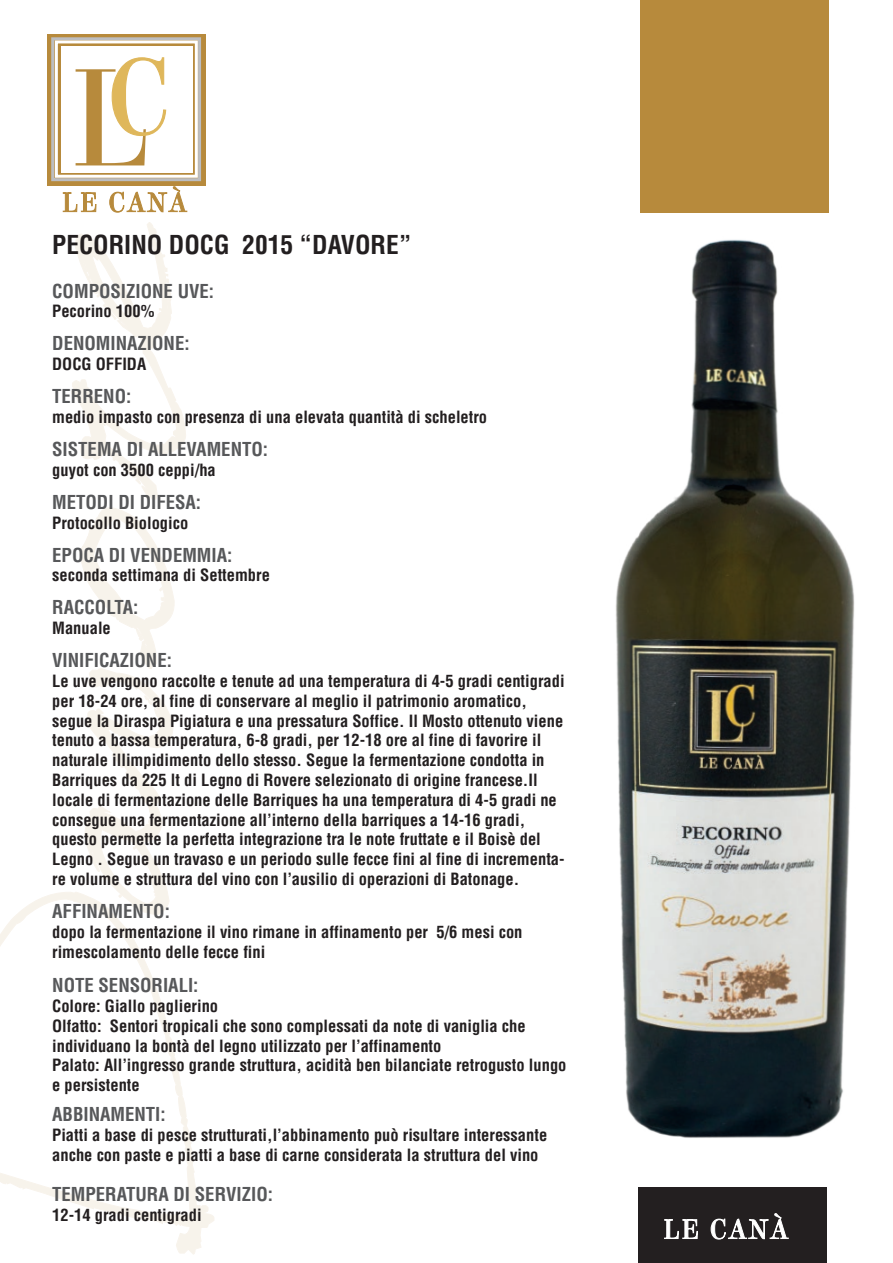
<style>
.page{position:relative;width:893px;height:1263px;background:#fff}
.page>*{position:absolute;margin:0;border:0;box-sizing:border-box;transform-origin:0 0}
.t1{font:700 condensed 25.5px "Helvetica";color:#231f20}
.t2{font:700 condensed 18.75px "Helvetica";color:#57585a}
.t3{font:700 condensed 16.5px/19.8px "Helvetica";color:#231f20}
</style>
<div class="page">
<div style="left:640px;top:0;width:189px;height:212px;background:#b78a3c"></div>
<svg style="left:0;top:892px;width:214px;height:363px"></svg>
<svg style="left:71px;top:222px;width:115px;height:278px"></svg>
<svg style="left:79px;top:507px;width:96px;height:408px"></svg>
<div style="left:47px;top:34px;width:159px;height:151px;background:#b78a3c"></div>
<div style="left:61px;top:46px;width:131px;height:126px;background:#fff"></div>
<svg style="left:76px;top:57px;width:91px;height:108px"></svg>
<svg style="left:63px;top:192px;width:33px;height:20px"></svg>
<svg style="left:109px;top:186px;width:78px;height:27px"></svg>
<div style="left:51px;top:37px;width:150px;height:144px;border:3px solid #bcbdc0"></div>
<div style="left:55px;top:40px;width:143px;height:138px;border:3px solid #fff"></div>
<div style="left:639px;top:1187px;width:188px;height:76px;background:#231f20"></div>
<svg style="left:664px;top:1219px;width:34px;height:20px"></svg>
<svg style="left:711px;top:1213px;width:78px;height:26px"></svg>
<img style="left:615px;top:212px;width:240px;height:995px">
<h1 class="t1" style="left:52px;top:229px;width:361px">PECORINO DOCG 2015 “DAVORE”</h1>
<p class="t2" style="left:52px;top:279px;width:163px">COMPOSIZIONE UVE:</p>
<p class="t3" style="left:52px;top:301px;width:104px">Pecorino 100%</p>
<p class="t2" style="left:52px;top:332px;width:139px">DENOMINAZIONE:</p>
<p class="t3" style="left:52px;top:354px;width:95px">DOCG OFFIDA</p>
<p class="t2" style="left:52px;top:385px;width:81px">TERRENO:</p>
<p class="t3" style="left:52px;top:407px;width:436px">medio impasto con presenza di una elevata quantità di scheletro</p>
<p class="t2" style="left:52px;top:437px;width:217px">SISTEMA DI ALLEVAMENTO:</p>
<p class="t3" style="left:52px;top:460px;width:165px">guyot con 3500 ceppi/ha</p>
<p class="t2" style="left:52px;top:490px;width:150px">METODI DI DIFESA:</p>
<p class="t3" style="left:52px;top:513px;width:138px">Protocollo Biologico</p>
<p class="t2" style="left:52px;top:543px;width:182px">EPOCA DI VENDEMMIA:</p>
<p class="t3" style="left:52px;top:565px;width:219px">seconda settimana di Settembre</p>
<p class="t2" style="left:52px;top:596px;width:88px">RACCOLTA:</p>
<p class="t3" style="left:52px;top:618px;width:60px">Manuale</p>
<p class="t2" style="left:52px;top:649px;width:121px">VINIFICAZIONE:</p>
<p class="t3" style="left:52px;top:671px;width:514px">Le uve vengono raccolte e tenute ad una temperatura di 4-5 gradi centigradi per 18-24 ore, al fine di conservare al meglio il patrimonio aromatico, segue la Diraspa Pigiatura e una pressatura Soffice. Il Mosto ottenuto viene tenuto a bassa temperatura, 6-8 gradi, per 12-18 ore al fine di favorire il naturale illimpidimento dello stesso. Segue la fermentazione condotta in Barriques da 225 lt di Legno di Rovere selezionato di origine francese.Il locale di fermentazione delle Barriques ha una temperatura di 4-5 gradi ne consegue una fermentazione all’interno della barriques a 14-16 gradi, questo permette la perfetta integrazione tra le note fruttate e il Boisè del Legno . Segue un travaso e un periodo sulle fecce fini al fine di incrementa&shy;re volume e struttura del vino con l’ausilio di operazioni di Batonage.</p>
<p class="t2" style="left:52px;top:899px;width:119px">AFFINAMENTO:</p>
<p class="t3" style="left:52px;top:922px;width:472px">dopo la fermentazione il vino rimane in affinamento per 5/6 mesi con rimescolamento delle fecce fini</p>
<p class="t2" style="left:52px;top:973px;width:148px">NOTE SENSORIALI:</p>
<p class="t3" style="left:52px;top:996px;width:516px">Colore: Giallo paglierino<br>Olfatto: Sentori tropicali che sono complessati da note di vaniglia che individuano la bontà del legno utilizzato per l’affinamento<br>Palato: All’ingresso grande struttura, acidità ben bilanciate retrogusto lungo e persistente</p>
<p class="t2" style="left:52px;top:1102px;width:115px">ABBINAMENTI:</p>
<p class="t3" style="left:52px;top:1125px;width:496px">Piatti a base di pesce strutturati,l’abbinamento può risultare interessante anche con paste e piatti a base di carne considerata la struttura del vino</p>
<p class="t2" style="left:52px;top:1182px;width:222px">TEMPERATURA DI SERVIZIO:</p>
<p class="t3" style="left:52px;top:1205px;width:151px">12-14 gradi centigradi</p>
</div>
